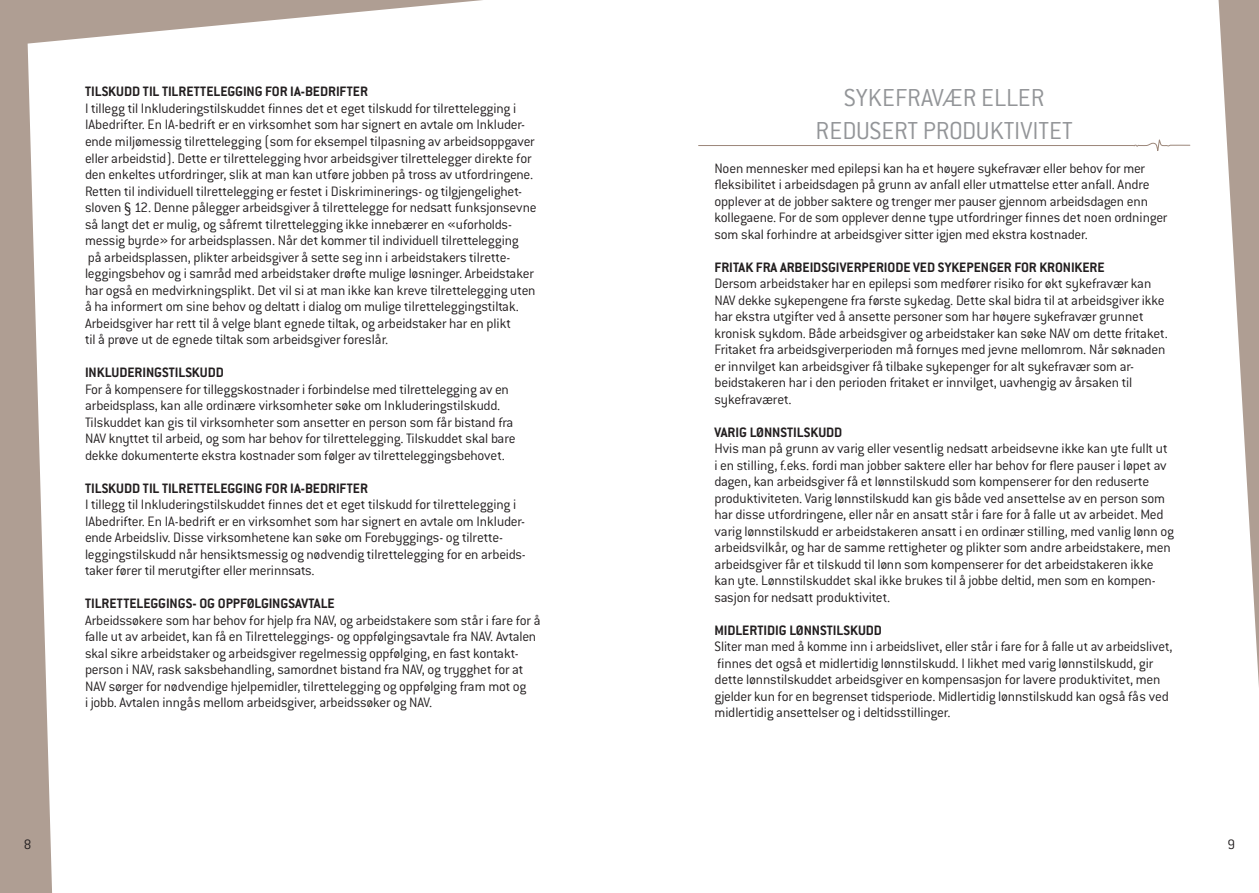
<style>
.page{position:relative;width:1259px;height:893px;background:#af9e93}
.page>*{position:absolute;margin:0;border:0;box-sizing:border-box;transform-origin:0 0}
.Epi_head{font:300 27px "Conduit ITC";color:#939598}
.Epi_Brød{font:300 15px/16.5px "Conduit ITC";letter-spacing:-.015em;color:#231f20}
.Epi_sub{font:700 15px "Conduit ITC";color:#231f20}
.Pagina{font:300 15px "Conduit ITC";color:#231f20}
</style>
<div class="page">
<div style="left:28px;top:0;width:1231px;height:893px;background:#fff"></div>
<svg style="left:698px;top:140px;width:492px;height:11px"></svg>
<p class="Epi_sub" style="left:85px;top:83px;width:284px">TILSKUDD TIL TILRETTELEGGING FOR IA-BEDRIFTER</p>
<p class="Epi_Brød" style="left:85px;top:100px;width:453px">I tillegg til Inkluderingstilskuddet finnes det et eget tilskudd for tilrettelegging i IAbedrifter. En IA-bedrift er en virksomhet som har signert en avtale om Inkluder&shy;ende miljømessig tilrettelegging (som for eksempel tilpasning av arbeidsoppgaver eller arbeidstid). Dette er tilrettelegging hvor arbeidsgiver tilrettelegger direkte for den enkeltes utfordringer, slik at man kan utføre jobben på tross av utfordringene.<br>Retten til individuell tilrettelegging er festet i Diskriminerings- og tilgjengelighet&shy;sloven § 12. Denne pålegger arbeidsgiver å tilrettelegge for nedsatt funksjonsevne så langt det er mulig, og såfremt tilrettelegging ikke innebærer en «uforholds&shy;messig byrde» for arbeidsplassen. Når det kommer til individuell tilrettelegging<br>på arbeidsplassen, plikter arbeidsgiver å sette seg inn i arbeidstakers tilrette&shy;leggingsbehov og i samråd med arbeidstaker drøfte mulige løsninger. Arbeidstaker har også en medvirkningsplikt. Det vil si at man ikke kan kreve tilrettelegging uten å ha informert om sine behov og deltatt i dialog om mulige tilretteleggingstiltak.<br>Arbeidsgiver har rett til å velge blant egnede tiltak, og arbeidstaker har en plikt<br>til å prøve ut de egnede tiltak som arbeidsgiver foreslår.</p>
<p class="Epi_sub" style="left:85px;top:364px;width:140px">INKLUDERINGSTILSKUDD</p>
<p class="Epi_Brød" style="left:85px;top:381px;width:432px">For å kompensere for tilleggskostnader i forbindelse med tilrettelegging av en arbeidsplass, kan alle ordinære virksomheter søke om Inkluderingstilskudd.<br>Tilskuddet kan gis til virksomheter som ansetter en person som får bistand fra NAV knyttet til arbeid, og som har behov for tilrettelegging. Tilskuddet skal bare dekke dokumenterte ekstra kostnader som følger av tilretteleggingsbehovet.</p>
<p class="Epi_sub" style="left:85px;top:479px;width:284px">TILSKUDD TIL TILRETTELEGGING FOR IA-BEDRIFTER</p>
<p class="Epi_Brød" style="left:85px;top:496px;width:442px">I tillegg til Inkluderingstilskuddet finnes det et eget tilskudd for tilrettelegging i IAbedrifter. En IA-bedrift er en virksomhet som har signert en avtale om Inkluder&shy;ende Arbeidsliv. Disse virksomhetene kan søke om Forebyggings- og tilrette&shy;leggingstilskudd når hensiktsmessig og nødvendig tilrettelegging for en arbeids&shy;taker fører til merutgifter eller merinnsats.</p>
<p class="Epi_sub" style="left:85px;top:595px;width:251px">TILRETTELEGGINGS- OG OPPFØLGINGSAVTALE</p>
<p class="Epi_Brød" style="left:85px;top:612px;width:457px">Arbeidssøkere som har behov for hjelp fra NAV, og arbeidstakere som står i fare for å</p>
<p class="Epi_Brød" style="left:85px;top:628px;width:453px">falle ut av arbeidet, kan få en Tilretteleggings- og oppfølgingsavtale fra NAV. Avtalen skal sikre arbeidstaker og arbeidsgiver regelmessig oppfølging, en fast kontakt&shy;person i NAV, rask saksbehandling, samordnet bistand fra NAV, og trygghet for at NAV sørger for nødvendige hjelpemidler, tilrettelegging og oppfølging fram mot og<br>i jobb. Avtalen inngås mellom arbeidsgiver, arbeidssøker og NAV.</p>
<p class="Epi_head" style="left:844px;top:83px;width:202px">SYKEFRAVÆR ELLER</p>
<p class="Epi_head" style="left:815px;top:116px;width:259px">REDUSERT PRODUKTIVITET</p>
<p class="Epi_Brød" style="left:714px;top:160px;width:454px">Noen mennesker med epilepsi kan ha et høyere sykefravær eller behov for mer fleksibilitet i arbeidsdagen på grunn av anfall eller utmattelse etter anfall. Andre opplever at de jobber saktere og trenger mer pauser gjennom arbeidsdagen enn kollegaene. For de som opplever denne type utfordringer finnes det noen ordninger som skal forhindre at arbeidsgiver sitter igjen med ekstra kostnader.</p>
<p class="Epi_sub" style="left:714px;top:258px;width:391px">FRITAK FRA ARBEIDSGIVERPERIODE VED SYKEPENGER FOR KRONIKERE</p>
<p class="Epi_Brød" style="left:714px;top:275px;width:455px">Dersom arbeidstaker har en epilepsi som medfører risiko for økt sykefravær kan NAV dekke sykepengene fra første sykedag. Dette skal bidra til at arbeidsgiver ikke har ekstra utgifter ved å ansette personer som har høyere sykefravær grunnet kronisk sykdom. Både arbeidsgiver og arbeidstaker kan søke NAV om dette fritaket.<br>Fritaket fra arbeidsgiverperioden må fornyes med jevne mellomrom. Når søknaden er innvilget kan arbeidsgiver få tilbake sykepenger for alt sykefravær som ar&shy;beidstakeren har i den perioden fritaket er innvilget, uavhengig av årsaken til sykefraværet.</p>
<p class="Epi_sub" style="left:714px;top:423px;width:129px">VARIG LØNNSTILSKUDD</p>
<p class="Epi_Brød" style="left:714px;top:440px;width:461px">Hvis man på grunn av varig eller vesentlig nedsatt arbeidsevne ikke kan yte fullt ut i en stilling, f.eks. fordi man jobber saktere eller har behov for flere pauser i løpet av dagen, kan arbeidsgiver få et lønnstilskudd som kompenserer for den reduserte produktiviteten. Varig lønnstilskudd kan gis både ved ansettelse av en person som har disse utfordringene, eller når en ansatt står i fare for å falle ut av arbeidet. Med varig lønnstilskudd er arbeidstakeren ansatt i en ordinær stilling, med vanlig lønn og arbeidsvilkår, og har de samme rettigheter og plikter som andre arbeidstakere, men arbeidsgiver får et tilskudd til lønn som kompenserer for det arbeidstakeren ikke kan yte. Lønnstilskuddet skal ikke brukes til å jobbe deltid, men som en kompen&shy;sasjon for nedsatt produktivitet.</p>
<p class="Epi_sub" style="left:714px;top:621px;width:169px">MIDLERTIDIG LØNNSTILSKUDD</p>
<p class="Epi_Brød" style="left:714px;top:638px;width:459px">Sliter man med å komme inn i arbeidslivet, eller står i fare for å falle ut av arbeidslivet, finnes det også et midlertidig lønnstilskudd. I likhet med varig lønnstilskudd, gir dette lønnstilskuddet arbeidsgiver en kompensasjon for lavere produktivitet, men gjelder kun for en begrenset tidsperiode. Midlertidig lønnstilskudd kan også fås ved midlertidig ansettelser og i deltidsstillinger.</p>
<p class="Epi_Brød" style="left:24px;top:836px;width:9px">8</p>
<p class="Pagina" style="left:1227px;top:836px;width:9px">9</p>
</div>
